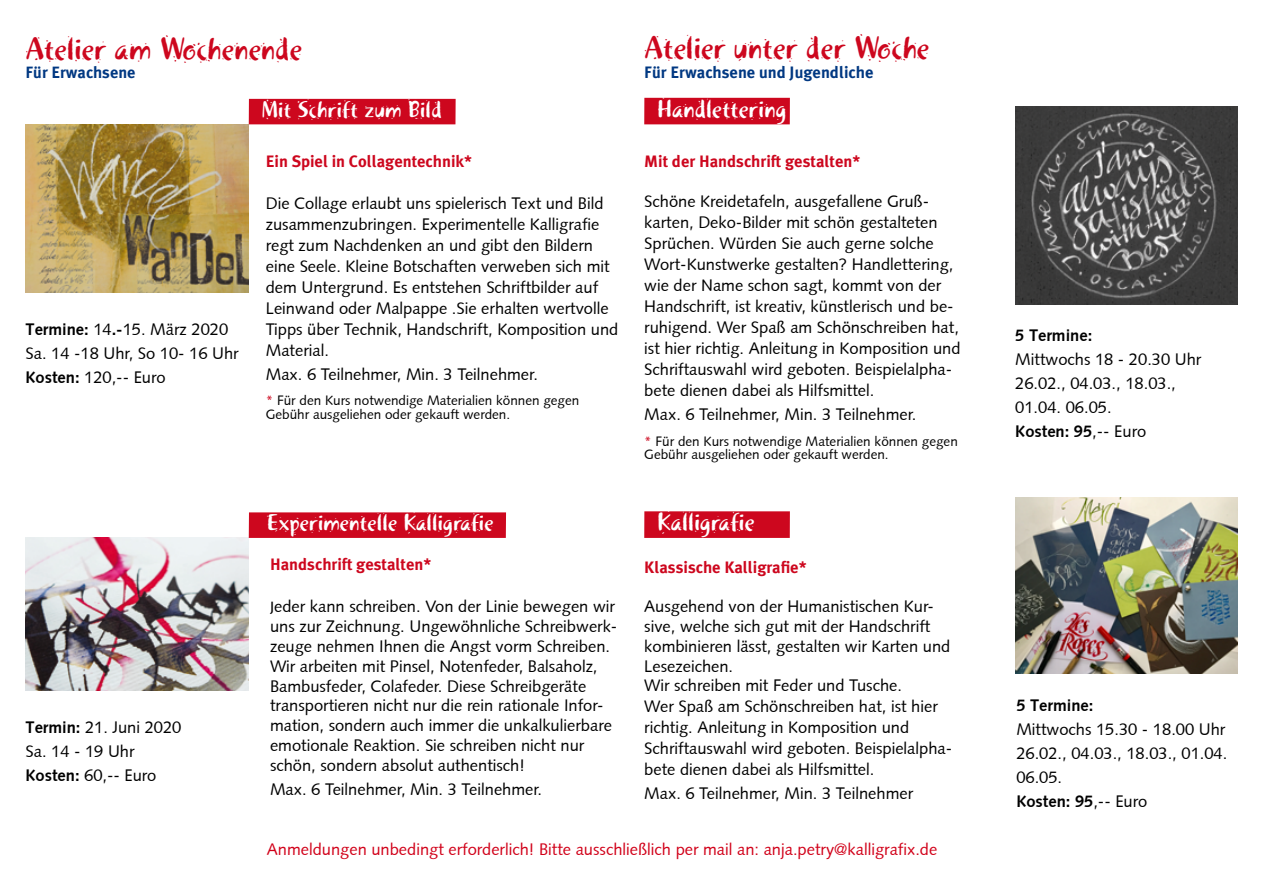
<style>
.page{position:relative;width:1263px;height:893px;background:#fff}
.page>*{position:absolute;margin:0;border:0;box-sizing:border-box;transform-origin:0 0}
.t1{font:31.5px "Khaki Two";color:#cd071e}
.t2{font:31.2px "Khaki Two";color:#cd071e}
.t3{font:24.9px "Khaki Two";color:#fff}
.t4{font:23.1px "Khaki Two";color:#fff}
.t5{font:16.5px/21px "Syntax";color:#000}
.t6{font:700 16.5px "Meta Plus";color:#cd071e}
.t7{font:16.5px "Syntax";color:#d10019}
.t8{font:700 16.5px "Meta Plus";color:#003882}
.t9{font:700 16.5px "Syntax";color:#000}
.t10{font:700 16.35px "Meta Plus";color:#003882}
.t11{font:13.5px/13.5px "Syntax";color:#000}
.s1{color:#cd071e}
.s2{font-weight:700}
.s3{font-family:"Meta Plus";font-size:15px}
</style>
<div class="page">
<div style="left:249px;top:99px;width:207px;height:25px;background:#cd071e"></div>
<div style="left:644px;top:98px;width:146px;height:26px;background:#cd071e"></div>
<img style="left:26px;top:538px;width:223px;height:152px">
<div style="left:249px;top:512px;width:257px;height:26px;background:#cd071e"></div>
<img style="left:26px;top:124px;width:223px;height:169px">
<img style="left:1015px;top:106px;width:222px;height:198px">
<img style="left:1015px;top:497px;width:222px;height:177px">
<div style="left:644px;top:511px;width:146px;height:27px;background:#cd071e"></div>
<h2 class="t2" style="left:26px;top:30px;width:279px">Atelier am Wochenende</h2>
<p class="t10" style="left:26px;top:63px;width:112px">Für Erwachsene</p>
<h3 class="t4" style="left:261px;top:96px;width:181px">Mit Schrift zum Bild</h3>
<h1 class="t1" style="left:644px;top:29px;width:287px">Atelier unter der Woche</h1>
<p class="t8" style="left:644px;top:63px;width:231px">Für Erwachsene und Jugendliche</p>
<h3 class="t3" style="left:657px;top:94px;width:131px">Handlettering</h3>
<p class="t6" style="left:644px;top:151px;width:218px">Mit der Handschrift gestalten*</p>
<p class="t5" style="left:644px;top:191px;width:318px">Schöne Kreidetafeln, ausgefallene Gruß&shy;karten, Deko-Bilder mit schön gestalteten Sprüchen. Würden Sie auch gerne solche Wort-Kunstwerke gestalten? Handlettering, wie der Name schon sagt, kommt von der Handschrift, ist kreativ, künstlerisch und be&shy;ruhigend. Wer Spaß am Schönschreiben hat, ist hier richtig. Anleitung in Komposition und Schriftauswahl wird geboten. Beispielalpha&shy;bete dienen dabei als Hilfsmittel.</p>
<p class="t5" style="left:644px;top:404px;width:274px">Max. 6 Teilnehmer, Min. 3 Teilnehmer.</p>
<p class="t11" style="left:644px;top:434px;width:315px"><span class="s1">*</span> Für den Kurs notwendige Materialien können gegen<br>Gebühr ausgeliehen oder gekauft werden.</p>
<p class="t6" style="left:266px;top:151px;width:208px">Ein Spiel in Collagentechnik*</p>
<p class="t5" style="left:266px;top:193px;width:354px">Die Collage erlaubt uns spielerisch Text und Bild zusammenzubringen. Experimentelle Kalligrafie regt zum Nachdenken an und gibt den Bildern eine Seele. Kleine Botschaften verweben sich mit dem Untergrund. Es entstehen Schriftbilder auf Leinwand oder Malpappe .Sie erhalten wertvolle Tipps über Technik, Handschrift, Komposition und Material.</p>
<p class="t5" style="left:266px;top:364px;width:274px">Max. 6 Teilnehmer, Min. 3 Teilnehmer.</p>
<p class="t11" style="left:266px;top:394px;width:315px"><span class="s1">*</span> Für den Kurs notwendige Materialien können gegen<br>Gebühr ausgeliehen oder gekauft werden.</p>
<p class="t5" style="left:26px;top:317px;width:215px;line-height:24px"><span class="s2">Termine:</span> 14<span class="s2">.-</span>15. März 2020<br>Sa. 14 -18 Uhr, So 10- 16 Uhr<br><span class="s2">Kosten:</span> 120,-- Euro</p>
<p class="t9" style="left:1015px;top:326px;width:79px">5 Termine:</p>
<p class="t5" style="left:1015px;top:347px;width:188px;line-height:24px">Mittwochs 18 - 20.30 Uhr<br>26.02., 04.03., 18.03.,<br>01.04. 06.05.<br><span class="s2">Kosten: 95</span>,-- Euro</p>
<p class="t5" style="left:26px;top:715px;width:157px;line-height:24px"><span class="s2">Termin:</span> 21. Juni 2020<br>Sa. 14 - 19 Uhr<br><span class="s2">Kosten:</span> 60,-- Euro</p>
<h3 class="t4" style="left:267px;top:509px;width:228px">Experimentelle Kalligrafie</h3>
<p class="t6" style="left:270px;top:555px;width:163px">Handschrift gestalten*</p>
<p class="t5" style="left:270px;top:597px;width:349px;line-height:19.8px"><span class="s3">J</span>eder kann schreiben. Von der Linie bewegen wir uns zur Zeichnung. Ungewöhnliche Schreibwerk&shy;zeuge nehmen Ihnen die Angst vorm Schreiben.<br>Wir arbeiten mit Pinsel, Notenfeder, Balsaholz, Bambusfeder, Colafeder. Diese Schreibgeräte transportieren nicht nur die rein rationale Infor&shy;mation, sondern auch immer die unkalkulierbare emotionale Reaktion. Sie schreiben nicht nur schön, sondern absolut authentisch!</p>
<p class="t5" style="left:270px;top:779px;width:274px">Max. 6 Teilnehmer, Min. 3 Teilnehmer.</p>
<h3 class="t3" style="left:657px;top:507px;width:99px">Kalligrafie</h3>
<p class="t6" style="left:644px;top:557px;width:164px">Klassische Kalligrafie*</p>
<p class="t5" style="left:644px;top:596px;width:309px;line-height:20.4px">Ausgehend von der Humanistischen Kur&shy;sive, welche sich gut mit der Handschrift kombinieren lässt, gestalten wir Karten und Lesezeichen.<br>Wir schreiben mit Feder und Tusche.<br>Wer Spaß am Schönschreiben hat, ist hier richtig. Anleitung in Komposition und Schriftauswahl wird geboten. Beispielalpha&shy;bete dienen dabei als Hilfsmittel.</p>
<p class="t5" style="left:644px;top:783px;width:270px">Max. 6 Teilnehmer, Min. 3 Teilnehmer</p>
<p class="t7" style="left:267px;top:839px;width:672px">Anmeldungen unbedingt erforderlich! Bitte ausschließlich per mail an: anja.petry@kalligrafix.de</p>
<p class="t9" style="left:1016px;top:696px;width:79px">5 Termine:</p>
<p class="t5" style="left:1016px;top:717px;width:213px;line-height:24px">Mittwochs 15.30 - 18.00 Uhr<br>26.02., 04.03., 18.03., 01.04.<br>06.05.<br><span class="s2">Kosten: 95</span>,-- Euro</p>
</div>
